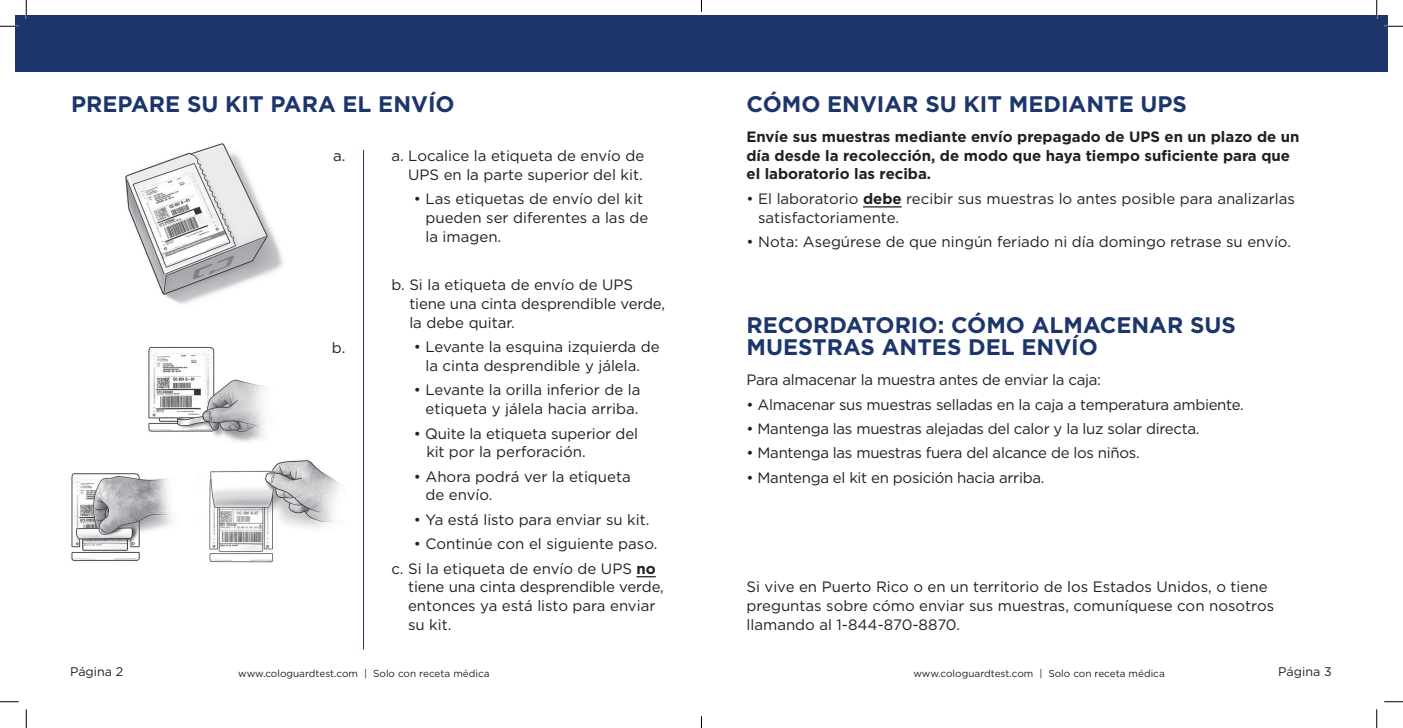
<style>
.page{position:relative;width:1403px;height:728px;background:#fff}
.page>*{position:absolute;margin:0;border:0;box-sizing:border-box;transform-origin:0 0}
.t1{font:700 22.5px/22.5px "Gotham";color:#1c366c}
.t2{font:15px/18.8px "Gotham";color:#231f20}
.t3{font:15px "Gotham";letter-spacing:-.02em;color:#231f20}
.t4{font:700 15px/18.8px "Gotham";color:#231f20}
.t5{font:12.5px "Gotham";color:#231f20}
.t6{font:10px "Gotham";color:#231f20}
.s1{font-weight:700}
</style>
<div class="page">
<div style="left:15px;top:15px;width:1373px;height:56px;background:#1c366c"></div>
<img style="left:71px;top:346px;width:270px;height:217px">
<img style="left:125px;top:143px;width:158px;height:161px">
<hr style="left:863px;top:206px;width:38px;height:1px;background:#231f20">
<svg style="left:636px;top:576px;width:20px;height:1px"></svg>
<hr style="left:363px;top:150px;width:1px;height:499px;background:#1c366c">
<svg style="left:0;top:25px;width:19px;height:2px"></svg>
<svg style="left:1384px;top:25px;width:18px;height:2px"></svg>
<svg style="left:0;top:701px;width:19px;height:1px"></svg>
<svg style="left:1384px;top:701px;width:18px;height:1px"></svg>
<svg style="left:25px;top:0;width:2px;height:19px"></svg>
<svg style="left:25px;top:709px;width:2px;height:19px"></svg>
<svg style="left:1376px;top:0;width:1px;height:19px"></svg>
<svg style="left:1376px;top:709px;width:1px;height:19px"></svg>
<svg style="left:701px;top:716px;width:1px;height:12px"></svg>
<h1 class="t1" style="left:71px;top:92px;width:385px">PREPARE SU KIT PARA EL ENVÍO</h1>
<p class="t2" style="left:391px;top:146px;width:254px;text-align:right">a. Localice la etiqueta de envío de<br>UPS en la parte superior del kit.</p>
<p class="t2" style="left:425px;top:189px;width:224px;text-indent:-12px">• Las etiquetas de envío del kit pueden ser diferentes a las de la imagen.</p>
<p class="t2" style="left:409px;top:275px;width:257px;text-indent:-18px">b. Si la etiqueta de envío de UPS tiene una cinta desprendible verde, la debe quitar.</p>
<p class="t2" style="left:414px;top:337px;width:247px;text-align:center">• Levante la esquina izquierda de la cinta desprendible y jálela.</p>
<p class="t2" style="left:414px;top:380px;width:228px;text-align:right">• Levante la orilla inferior de la etiqueta y jálela hacia arriba.</p>
<p class="t2" style="left:426px;top:423px;width:213px;text-indent:-13px">• Quite la etiqueta superior del kit por la perforación.</p>
<p class="t2" style="left:425px;top:466px;width:207px;text-indent:-12px">• Ahora podrá ver la etiqueta de envío.</p>
<p class="t2" style="left:414px;top:510px;width:237px">• Ya está listo para enviar su kit.</p>
<p class="t2" style="left:391px;top:531px;width:268px;line-height:24.4px;text-align:right">• Continúe con el siguiente paso.<br>c. Si la etiqueta de envío de UPS <span class="s1">no</span></p>
<p class="t2" style="left:408px;top:577px;width:257px">tiene una cinta desprendible verde, entonces ya está listo para enviar su kit.</p>
<p class="t2" style="left:333px;top:146px;width:14px">a.</p>
<p class="t2" style="left:332px;top:338px;width:15px">b.</p>
<h1 class="t1" style="left:746px;top:92px;width:442px">CÓMO ENVIAR SU KIT MEDIANTE UPS</h1>
<p class="t4" style="left:746px;top:127px;width:554px">Envíe sus muestras mediante envío prepagado de UPS en un plazo de un día desde la recolección, de modo que haya tiempo suficiente para que el laboratorio las reciba.</p>
<p class="t2" style="left:758px;top:189px;width:538px;text-indent:-12px">• El laboratorio <span class="s1">debe</span> recibir sus muestras lo antes posible para analizarlas satisfactoriamente.</p>
<p class="t2" style="left:746px;top:232px;width:546px">• Nota: Asegúrese de que ningún feriado ni día domingo retrase su envío.</p>
<h1 class="t1" style="left:746px;top:313px;width:491px">RECORDATORIO: CÓMO ALMACENAR SUS<br>MUESTRAS ANTES DEL ENVÍO</h1>
<p class="t3" style="left:746px;top:371px;width:356px">Para almacenar la muestra antes de enviar la caja:</p>
<p class="t3" style="left:746px;top:396px;width:499px">• Almacenar sus muestras selladas en la caja a temperatura ambiente.</p>
<p class="t3" style="left:746px;top:420px;width:454px">• Mantenga las muestras alejadas del calor y la luz solar directa.</p>
<p class="t3" style="left:746px;top:444px;width:395px">• Mantenga las muestras fuera del alcance de los niños.</p>
<p class="t3" style="left:746px;top:469px;width:299px">• Mantenga el kit en posición hacia arriba.</p>
<p class="t2" style="left:746px;top:577px;width:529px">Si vive en Puerto Rico o en un territorio de los Estados Unidos, o tiene preguntas sobre cómo enviar sus muestras, comuníquese con nosotros llamando al 1-844-870-8870.</p>
<p class="t5" style="left:70px;top:664px;width:55px">Página 2</p>
<p class="t6" style="left:913px;top:667px;width:253px">www.cologuardtest.com | Solo con receta médica</p>
<p class="t5" style="left:1278px;top:664px;width:55px">Página 3</p>
<p class="t6" style="left:238px;top:667px;width:253px">www.cologuardtest.com | Solo con receta médica</p>
</div>
